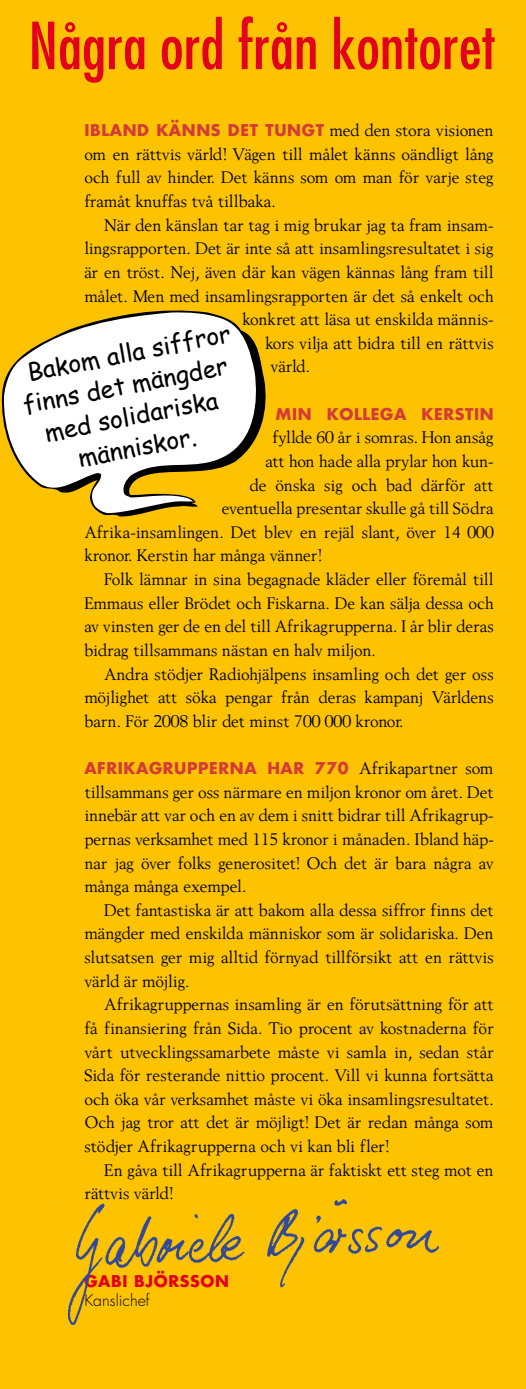
<style>
.page{position:relative;width:526px;height:1389px;background:#fdc300}
.page>*{position:absolute;margin:0;border:0;box-sizing:border-box;transform-origin:0 0}
.t1{font:condensed 63px "Futura";color:#e2001a}
.t2{font:24.5px/31.5px "Comic Sans MS";color:#000;text-align:center}
.t3{font:17.5px/23.6px "Berling";letter-spacing:-.015em;color:#000;text-align:justify}
.t4{font:700 15.75px "Futura";letter-spacing:.04em;color:#d43a39}
.t5{font:700 15.75px "Futura";letter-spacing:.04em;color:#e2001a}
.t6{font:300 15.75px "Futura";color:#000}
.s1{font-family:"Berling";font-weight:400;font-size:17.5px;color:#000}
.s2{font-family:"Futura";font-weight:700;font-size:15.75px;color:#d43a39}
</style>
<div class="page">
<svg style="left:1px;top:310px;width:265px;height:207px;fill:#fff"></svg>
<img style="left:53px;top:1199px;width:386px;height:127px">
<h1 class="t1" style="left:28px;top:6px;width:469px">Några ord från kontoret</h1>
<p class="t4" style="left:84px;top:119px;width:411px">IBLAND KÄNNS DET TUNGT <span class="s1">med den stora visionen</span></p>
<p class="t3" style="left:84px;top:142px;width:411px">om en rättvis värld! Vägen till målet känns oändligt lång och full av hinder. Det känns som om man för varje steg framåt knuffas två tillbaka.</p>
<p class="t3" style="left:104px;top:213px;width:391px">När den känslan tar tag i mig brukar jag ta fram insam-</p>
<p class="t3" style="left:84px;top:237px;width:411px">lingsrapporten. Det är inte så att insamlingsresultatet i sig</p>
<p class="t3" style="left:84px;top:260px;width:411px">är en tröst. Nej, även där kan vägen kännas lång fram till</p>
<p class="t3" style="left:84px;top:284px;width:411px">målet. Men med insamlingsrapporten är det så enkelt och</p>
<p class="t3" style="left:243px;top:307px;width:253px">konkret att läsa ut enskilda männis-</p>
<p class="t3" style="left:265px;top:331px;width:230px">kors vilja att bidra till en rättvis</p>
<p class="t3" style="left:271px;top:355px;width:41px">värld.</p>
<p class="t4" style="left:276px;top:403px;width:219px">MIN KOLLEGA KERSTIN</p>
<p class="t3" style="left:272px;top:426px;width:223px">fyllde 60 år i somras. Hon ansåg</p>
<p class="t3" style="left:265px;top:449px;width:230px">att hon hade alla prylar hon kun-</p>
<p class="t3" style="left:250px;top:473px;width:246px">de önska sig och bad därför att</p>
<p class="t3" style="left:222px;top:496px;width:274px">eventuella presentar skulle gå till Södra</p>
<p class="t3" style="left:84px;top:520px;width:411px">Afrika-insamlingen. Det blev en rejäl slant, över 14 000</p>
<p class="t3" style="left:84px;top:544px;width:239px">kronor. Kerstin har många vänner!</p>
<p class="t3" style="left:104px;top:567px;width:391px">Folk lämnar in sina begagnade kläder eller föremål till</p>
<p class="t3" style="left:84px;top:591px;width:411px">Emmaus eller Brödet och Fiskarna. De kan sälja dessa och</p>
<p class="t3" style="left:84px;top:615px;width:411px">av vinsten ger de en del till Afrikagrupperna. I år blir deras</p>
<p class="t3" style="left:84px;top:638px;width:293px">bidrag tillsammans nästan en halv miljon.</p>
<p class="t3" style="left:104px;top:662px;width:391px">Andra stödjer Radiohjälpens insamling och det ger oss</p>
<p class="t3" style="left:84px;top:685px;width:411px">möjlighet att söka pengar från deras kampanj Världens</p>
<p class="t3" style="left:84px;top:709px;width:321px">barn. För 2008 blir det minst 700 000 kronor.</p>
<p class="t4" style="left:84px;top:757px;width:66px">AFRIKAGR</p>
<p class="t4" style="left:174px;top:757px;width:120px">UPPERNA HAR</p>
<h2 class="t2" style="left:14px;top:358px;width:219px;rotate:-11deg">Bakom alla siffror finns det mängder med solidariska människor.</h2>
<p class="t3" style="left:84px;top:756px;width:411px;text-indent:231px"><span class="s2">770</span> Afrikapartner som tillsammans ger oss närmare en miljon kronor om året. Det innebär att var och en av dem i snitt bidrar till Afrikagrup&shy;pernas verksamhet med 115 kronor i månaden. Ibland häp&shy;nar jag över folks generositet! Och det är bara några av många många exempel.</p>
<p class="t3" style="left:84px;top:898px;width:411px;text-indent:20px">Det fantastiska är att bakom alla dessa siffror finns det mängder med enskilda människor som är solidariska. Den slutsatsen ger mig alltid förnyad tillförsikt att en rättvis värld är möjlig.</p>
<p class="t3" style="left:84px;top:993px;width:411px;text-indent:20px">Afrikagruppernas insamling är en förutsättning för att få finansiering från Sida. Tio procent av kostnaderna för vårt utvecklingssamarbete måste vi samla in, sedan står Sida för resterande nittio procent. Vill vi kunna fortsätta och öka vår verksamhet måste vi öka insamlingsresultatet.<br>Och jag tror att det är möjligt! Det är redan många som stödjer Afrikagrupperna och vi kan bli fler!</p>
<p class="t3" style="left:84px;top:1158px;width:411px;text-indent:20px">En gåva till Afrikagrupperna är faktiskt ett steg mot en rättvis värld!</p>
<p class="t5" style="left:84px;top:1270px;width:146px">GABI BJÖRSSON</p>
<p class="t6" style="left:84px;top:1290px;width:67px">Kanslichef</p>
</div>
